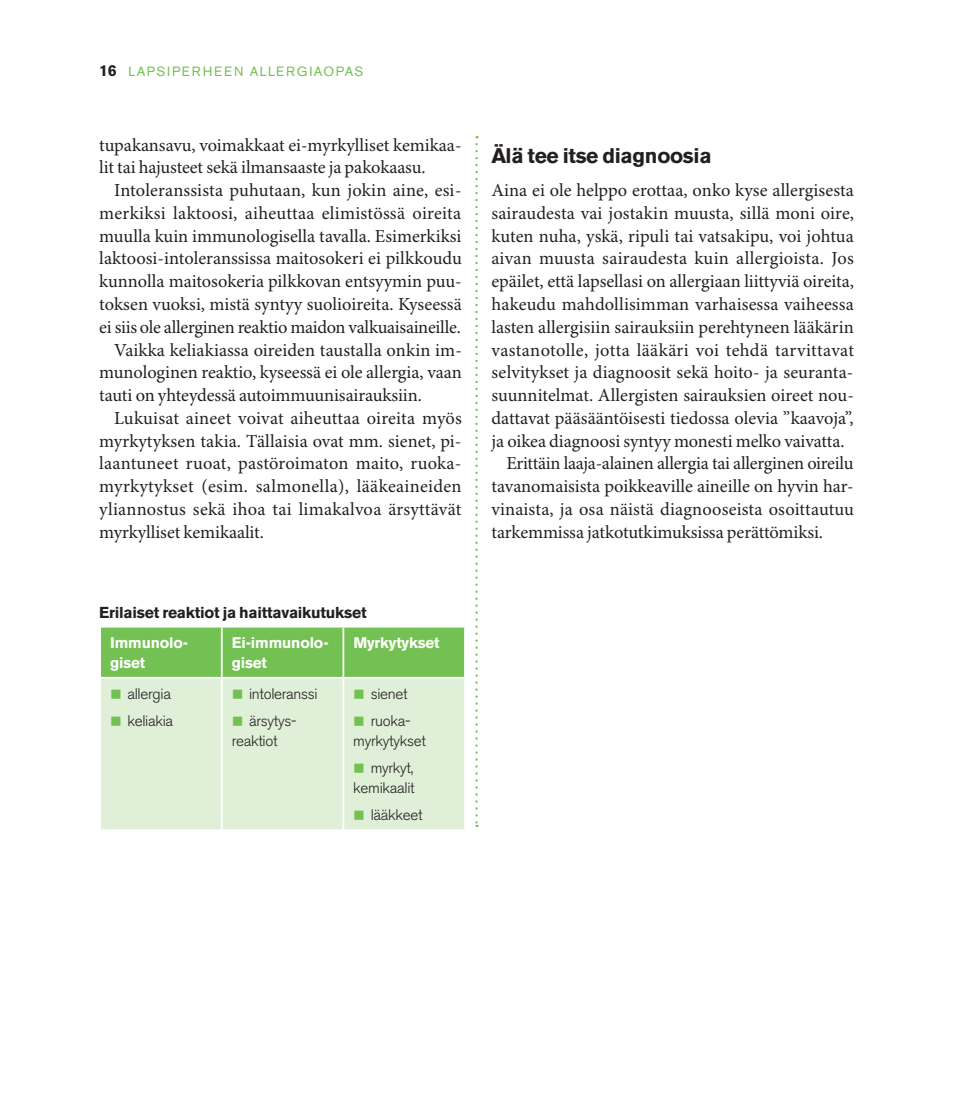
<style>
.page{position:relative;width:968px;height:1112px;background:#fff}
.page>*{position:absolute;margin:0;border:0;box-sizing:border-box;transform-origin:0 0}
.t1{font:700 21px "Akzidenz Grotesk BE";letter-spacing:-.015em;color:#231f20}
.t2{font:18.38px/22.8px "Minion Pro";color:#231f20}
.t3{font:18.38px "Minion Pro";letter-spacing:.02em;color:#231f20}
.t4{font:700 15.75px "Akzidenz Grotesk BE";letter-spacing:-.015em;color:#231f20}
.t5{font:300 15.22px/27.3px "Akzidenz Grotesk BE";letter-spacing:-.02em;color:#231f20}
.t6{font:700 15.22px/19.8px "Akzidenz Grotesk BE";letter-spacing:-.01em;color:#fff}
.t7{font:13.3px "Akzidenz Grotesk BE";letter-spacing:.12em;color:#74c153}
.s1{font-weight:700;font-size:15.75px;color:#231f20}
</style>
<div class="page">
<div style="left:101px;top:627px;width:363px;height:49px;background:#74c153"></div>
<div style="left:101px;top:678px;width:363px;height:151px;background:#e0efd8"></div>
<hr style="left:221px;top:627px;width:1px;height:49px;background:#fff">
<hr style="left:342px;top:627px;width:2px;height:49px;background:#fff">
<hr style="left:221px;top:678px;width:1px;height:151px;background:#fff">
<hr style="left:342px;top:678px;width:2px;height:151px;background:#fff">
<svg style="left:475px;top:144px;width:2px;height:682px"></svg>
<svg style="left:111px;top:689px;width:9px;height:9px"></svg>
<svg style="left:111px;top:716px;width:9px;height:10px"></svg>
<svg style="left:233px;top:689px;width:9px;height:9px"></svg>
<svg style="left:233px;top:716px;width:9px;height:10px"></svg>
<svg style="left:354px;top:689px;width:10px;height:9px"></svg>
<svg style="left:354px;top:716px;width:10px;height:10px"></svg>
<svg style="left:354px;top:763px;width:10px;height:10px"></svg>
<svg style="left:354px;top:810px;width:10px;height:10px"></svg>
<p class="t7" style="left:99px;top:64px;width:265px"><span class="s1">16</span> LAPSIPERHEEN ALLERGIAOPAS</p>
<p class="t2" style="left:99px;top:134px;width:364px">tupakansavu, voimakkaat ei-myrkylliset kemikaa&shy;lit tai hajusteet sekä ilmansaaste ja pakokaasu.</p>
<p class="t2" style="left:114px;top:180px;width:349px">Intoleranssista puhutaan, kun jokin aine, esi-</p>
<p class="t2" style="left:99px;top:202px;width:363px">merkiksi laktoosi, aiheuttaa elimistössä oireita</p>
<p class="t2" style="left:99px;top:225px;width:363px">muulla kuin immunologisella tavalla. Esimerkiksi</p>
<p class="t2" style="left:99px;top:248px;width:364px">laktoosi-intoleranssissa maitosokeri ei pilkkoudu</p>
<p class="t2" style="left:99px;top:271px;width:364px">kunnolla maitosokeria pilkkovan entsyymin puu-</p>
<p class="t2" style="left:99px;top:293px;width:364px">toksen vuoksi, mistä syntyy suolioireita. Kyseessä</p>
<p class="t2" style="left:99px;top:316px;width:363px">ei siis ole allerginen reaktio maidon valkuaisaineille.</p>
<p class="t2" style="left:114px;top:339px;width:349px">Vaikka keliakiassa oireiden taustalla onkin im-</p>
<p class="t2" style="left:99px;top:362px;width:364px">munologinen reaktio, kyseessä ei ole allergia, vaan</p>
<p class="t2" style="left:99px;top:384px;width:324px">tauti on yhteydessä autoimmuunisairauksiin.</p>
<p class="t2" style="left:114px;top:407px;width:349px">Lukuisat aineet voivat aiheuttaa oireita myös</p>
<p class="t2" style="left:99px;top:430px;width:364px">myrkytyksen takia. Tällaisia ovat mm. sienet, pi-</p>
<p class="t2" style="left:99px;top:453px;width:363px">laantuneet ruoat, pastöroimaton maito, ruoka-</p>
<p class="t3" style="left:99px;top:475px;width:364px">myrkytykset (esim. salmonella), lääkeaineiden</p>
<p class="t2" style="left:99px;top:498px;width:363px">yliannostus sekä ihoa tai limakalvoa ärsyttävät</p>
<p class="t2" style="left:99px;top:521px;width:166px">myrkylliset kemikaalit.</p>
<p class="t4" style="left:99px;top:603px;width:269px">Erilaiset reaktiot ja haittavaikutukset</p>
<p class="t6" style="left:110px;top:633px;width:80px">Immunolo&shy;giset</p>
<p class="t6" style="left:232px;top:633px;width:98px">Ei-immunolo&shy;giset</p>
<p class="t6" style="left:353px;top:633px;width:88px">Myrkytykset</p>
<p class="t5" style="left:127px;top:680px;width:47px">allergia keliakia</p>
<p class="t5" style="left:249px;top:680px;width:70px">intoleranssi ärsytys-</p>
<p class="t5" style="left:232px;top:727px;width:47px">reaktiot</p>
<p class="t5" style="left:370px;top:680px;width:40px">sienet ruoka-</p>
<p class="t5" style="left:353px;top:727px;width:74px;text-align:center">myrkytykset myrkyt,</p>
<p class="t5" style="left:370px;top:774px;width:53px;text-indent:-17px">kemikaalit lääkkeet</p>
<p class="t1" style="left:491px;top:143px;width:222px">Älä tee itse diagnoosia</p>
<p class="t2" style="left:491px;top:180px;width:364px">Aina ei ole helppo erottaa, onko kyse allergisesta</p>
<p class="t2" style="left:491px;top:202px;width:364px">sairaudesta vai jostakin muusta, sillä moni oire,</p>
<p class="t2" style="left:491px;top:225px;width:364px">kuten nuha, yskä, ripuli tai vatsakipu, voi johtua</p>
<p class="t2" style="left:491px;top:248px;width:364px">aivan muusta sairaudesta kuin allergioista. Jos</p>
<p class="t2" style="left:491px;top:271px;width:364px">epäilet, että lapsellasi on allergiaan liittyviä oireita,</p>
<p class="t2" style="left:491px;top:293px;width:364px">hakeudu mahdollisimman varhaisessa vaiheessa</p>
<p class="t2" style="left:491px;top:316px;width:364px">lasten allergisiin sairauksiin perehtyneen lääkärin</p>
<p class="t3" style="left:491px;top:338px;width:364px">vastanotolle, jotta lääkäri voi tehdä tarvittavat</p>
<p class="t2" style="left:491px;top:362px;width:363px">selvitykset ja diagnoosit sekä hoito- ja seuranta-</p>
<p class="t2" style="left:491px;top:384px;width:364px">suunnitelmat. Allergisten sairauksien oireet nou-</p>
<p class="t2" style="left:491px;top:407px;width:363px">dattavat pääsääntöisesti tiedossa olevia ”kaavoja”,</p>
<p class="t2" style="left:491px;top:430px;width:354px">ja oikea diagnoosi syntyy monesti melko vaivatta.</p>
<p class="t2" style="left:506px;top:453px;width:348px">Erittäin laaja-alainen allergia tai allerginen oireilu</p>
<p class="t2" style="left:491px;top:475px;width:364px">tavanomaisista poikkeaville aineille on hyvin har-</p>
<p class="t2" style="left:491px;top:498px;width:364px">vinaista, ja osa näistä diagnooseista osoittautuu</p>
<p class="t2" style="left:491px;top:521px;width:333px">tarkemmissa jatkotutkimuksissa perättömiksi.</p>
</div>
